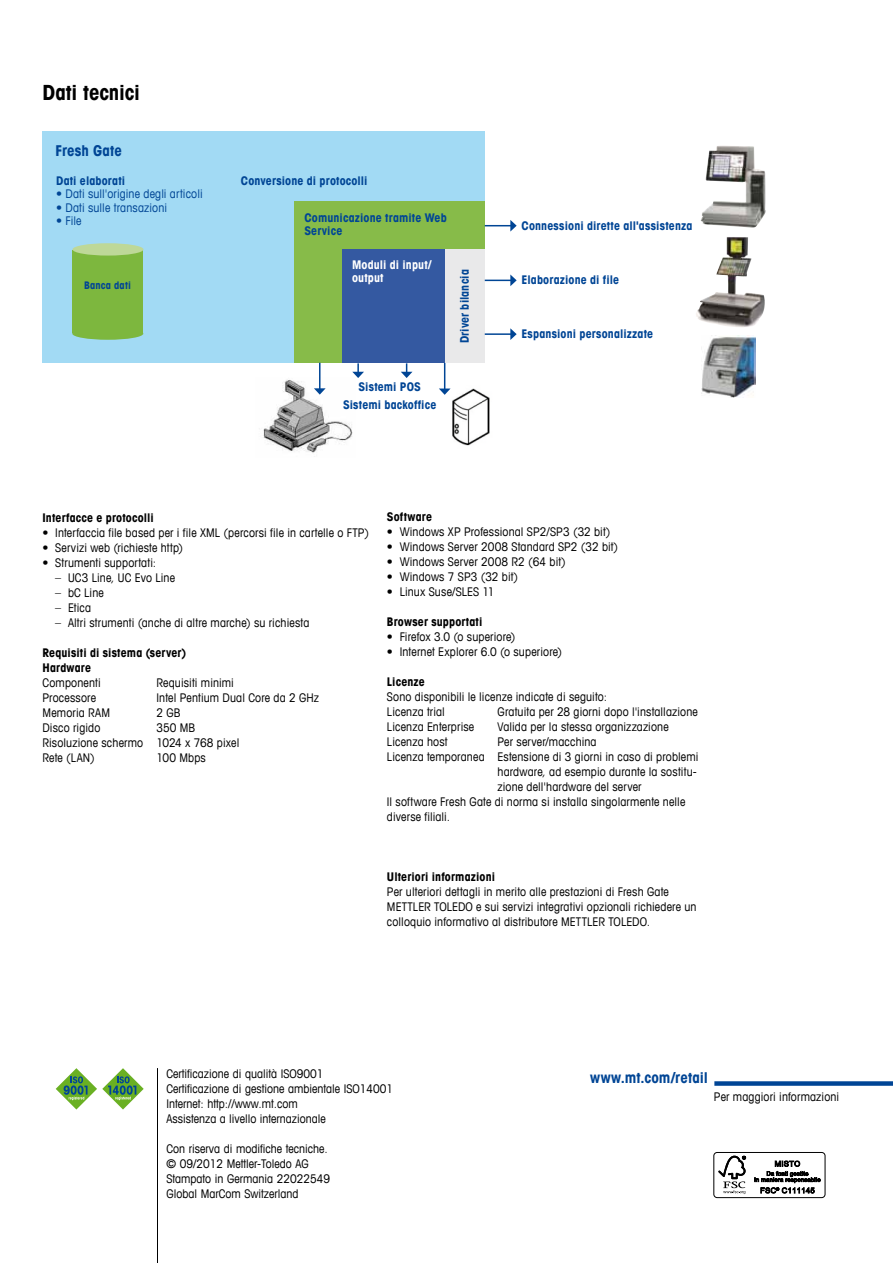
<style>
.page{position:relative;width:893px;height:1263px;background:#fff}
.page>*{position:absolute;margin:0;border:0;box-sizing:border-box;transform-origin:0 0}
.t1{font:700 condensed 21px "Avant Garde Com";color:#000}
.t2{font:700 condensed 15px "Avant Garde Com";letter-spacing:.005em;color:#004595}
.t3{font:condensed 12px/15px "Avant Garde Com";letter-spacing:.01em;color:#000}
.t4{font:700 condensed 12px/13.5px "Avant Garde Com";letter-spacing:.01em;color:#004595}
.t5{font:700 condensed 12px/15px "Avant Garde Com";letter-spacing:.01em;color:#000}
.t6{font:condensed 12px "Avant Garde Com";letter-spacing:.01em;color:#004595}
.t7{font:700 condensed 12px/13.5px "Avant Garde Com";letter-spacing:.01em;color:#fff}
.t8{font:700 condensed 10.5px "Avant Garde Com";letter-spacing:.02em;color:#004595}
</style>
<div class="page">
<img style="left:263px;top:379px;width:90px;height:74px">
<img style="left:452px;top:388px;width:38px;height:58px">
<div style="left:43px;top:132px;width:442px;height:231px;background:#a2daf4"></div>
<div style="left:294px;top:202px;width:191px;height:161px;background:#87bb49"></div>
<div style="left:72px;top:250px;width:71px;height:83px;background:#7db73e"></div>
<div style="left:72px;top:243px;width:72px;height:13px;background:#bed898;border-radius:50%"></div>
<div style="left:72px;top:327px;width:71px;height:13px;background:#7db73e;border-radius:50%"></div>
<div style="left:342px;top:250px;width:143px;height:113px;background:#3459a1"></div>
<div style="left:445px;top:250px;width:40px;height:113px;background:#e9e9ea"></div>
<svg style="left:485px;top:220px;width:32px;height:12px"></svg>
<svg style="left:485px;top:274px;width:32px;height:12px"></svg>
<hr style="left:485px;top:333px;width:26px;height:2px;background:#004595">
<svg style="left:510px;top:328px;width:7px;height:12px"></svg>
<svg style="left:401px;top:363px;width:11px;height:15px"></svg>
<svg style="left:352px;top:363px;width:12px;height:15px"></svg>
<svg style="left:314px;top:363px;width:12px;height:32px"></svg>
<svg style="left:439px;top:363px;width:12px;height:32px"></svg>
<hr style="left:157px;top:1068px;width:1px;height:195px;background:#000">
<svg style="left:56px;top:1068px;width:88px;height:41px"></svg>
<div style="left:714px;top:1081px;width:179px;height:5px;background:#004595"></div>
<div style="left:713px;top:1152px;width:112px;height:46px;border:1px solid #000;border-radius:3px"></div>
<svg style="left:718px;top:1156px;width:28px;height:38px"></svg>
<svg style="left:755px;top:1160px;width:65px;height:33px"></svg>
<img style="left:700px;top:145px;width:66px;height:83px">
<img style="left:696px;top:237px;width:69px;height:90px">
<img style="left:702px;top:335px;width:53px;height:62px">
<h1 class="t1" style="left:43px;top:79px;width:99px">Dati tecnici</h1>
<p class="t2" style="left:55px;top:141px;width:68px">Fresh Gate</p>
<p class="t4" style="left:56px;top:173px;width:71px">Dati elaborati</p>
<p class="t6" style="left:56px;top:186px;width:148px">• Dati sull'origine degli articoli</p>
<p class="t6" style="left:56px;top:200px;width:112px">• Dati sulle transazioni</p>
<p class="t6" style="left:56px;top:213px;width:27px">• File</p>
<p class="t8" style="left:84px;top:279px;width:48px">Banca dati</p>
<p class="t4" style="left:241px;top:173px;width:128px">Conversione di protocolli</p>
<p class="t4" style="left:304px;top:210px;width:144px">Comunicazione tramite Web<br>Service</p>
<p class="t7" style="left:352px;top:257px;width:81px">Moduli di input/ output</p>
<p class="t4" style="left:458px;top:343px;width:75px;rotate:-90deg">Driver bilancia</p>
<p class="t4" style="left:343px;top:378px;width:95px;line-height:18px;text-align:center">Sistemi POS<br>Sistemi backoffice</p>
<p class="t4" style="left:522px;top:219px;width:172px">Connessioni dirette all'assistenza</p>
<p class="t4" style="left:522px;top:273px;width:99px">Elaborazione di file</p>
<p class="t4" style="left:522px;top:327px;width:133px">Espansioni personalizzate</p>
<p class="t5" style="left:43px;top:510px;width:113px">Interfacce e protocolli</p>
<p class="t3" style="left:43px;top:525px;width:328px">• Interfaccia file based per i file XML (percorsi file in cartelle o FTP)</p>
<p class="t3" style="left:43px;top:540px;width:142px">• Servizi web (richieste http)</p>
<p class="t3" style="left:43px;top:555px;width:115px">• Strumenti supportati:</p>
<p class="t3" style="left:55px;top:570px;width:121px">– UC3 Line, UC Evo Line</p>
<p class="t3" style="left:55px;top:585px;width:50px">– bC Line</p>
<p class="t3" style="left:55px;top:600px;width:37px">– Etica</p>
<p class="t3" style="left:55px;top:615px;width:256px">– Altri strumenti (anche di altre marche) su richiesta</p>
<p class="t5" style="left:43px;top:645px;width:145px">Requisiti di sistema (server)<br>Hardware</p>
<p class="t3" style="left:43px;top:675px;width:60px">Componenti</p>
<p class="t3" style="left:157px;top:675px;width:79px">Requisiti minimi</p>
<p class="t3" style="left:43px;top:690px;width:55px">Processore</p>
<p class="t3" style="left:157px;top:690px;width:164px">Intel Pentium Dual Core da 2 GHz</p>
<p class="t3" style="left:43px;top:705px;width:69px">Memoria RAM</p>
<p class="t3" style="left:157px;top:705px;width:26px">2 GB</p>
<p class="t3" style="left:43px;top:720px;width:59px">Disco rigido</p>
<p class="t3" style="left:43px;top:720px;width:198px;text-indent:114px">350 MB<br>Risoluzione schermo 1024 x 768 pixel<br>Rete (LAN)</p>
<p class="t3" style="left:157px;top:750px;width:51px">100 Mbps</p>
<p class="t5" style="left:387px;top:509px;width:47px">Software</p>
<p class="t3" style="left:387px;top:524px;width:225px">• Windows XP Professional SP2/SP3 (32 bit)</p>
<p class="t3" style="left:387px;top:539px;width:233px">• Windows Server 2008 Standard SP2 (32 bit)</p>
<p class="t3" style="left:387px;top:554px;width:180px">• Windows Server 2008 R2 (64 bit)</p>
<p class="t3" style="left:387px;top:569px;width:133px">• Windows 7 SP3 (32 bit)</p>
<p class="t3" style="left:387px;top:584px;width:109px">• Linux Suse/SLES 11</p>
<p class="t5" style="left:387px;top:614px;width:97px">Browser supportati</p>
<p class="t3" style="left:387px;top:629px;width:130px">• Firefox 3.0 (o superiore)</p>
<p class="t3" style="left:387px;top:644px;width:177px">• Internet Explorer 6.0 (o superiore)</p>
<p class="t5" style="left:387px;top:674px;width:39px">Licenze</p>
<p class="t3" style="left:387px;top:689px;width:222px">Sono disponibili le licenze indicate di seguito:<br>Licenza trial</p>
<p class="t3" style="left:497px;top:704px;width:202px">Gratuita per 28 giorni dopo l'installazione</p>
<p class="t3" style="left:387px;top:719px;width:89px">Licenza Enterprise</p>
<p class="t3" style="left:497px;top:719px;width:173px">Valida per la stessa organizzazione</p>
<p class="t3" style="left:387px;top:734px;width:62px">Licenza host</p>
<p class="t3" style="left:497px;top:734px;width:101px">Per server/macchina</p>
<p class="t3" style="left:387px;top:749px;width:313px">Licenza temporanea Estensione di 3 giorni in caso di problemi</p>
<p class="t3" style="left:497px;top:764px;width:201px">hardware, ad esempio durante la sostitu-</p>
<p class="t3" style="left:497px;top:779px;width:146px">zione dell'hardware del server</p>
<p class="t3" style="left:387px;top:794px;width:300px">Il software Fresh Gate di norma si installa singolarmente nelle</p>
<p class="t3" style="left:387px;top:809px;width:65px">diverse filiali.</p>
<p class="t5" style="left:387px;top:869px;width:110px">Ulteriori informazioni</p>
<p class="t3" style="left:387px;top:884px;width:311px">Per ulteriori dettagli in merito alle prestazioni di Fresh Gate<br>METTLER TOLEDO e sui servizi integrativi opzionali richiedere un colloquio informativo al distributore METTLER TOLEDO.</p>
<p class="t3" style="left:167px;top:1065px;width:228px">Certificazione di qualità ISO9001<br>Certificazione di gestione ambientale ISO14001<br>Internet: http://www.mt.com<br>Assistenza a livello internazionale</p>
<p class="t3" style="left:167px;top:1140px;width:165px">Con riserva di modifiche tecniche. © 09/2012 Mettler-Toledo AG<br>Stampato in Germania 22022549<br>Global MarCom Switzerland</p>
<p class="t2" style="left:590px;top:1068px;width:119px">www.mt.com/retail</p>
<p class="t3" style="left:714px;top:1089px;width:127px">Per maggiori informazioni</p>
</div>
